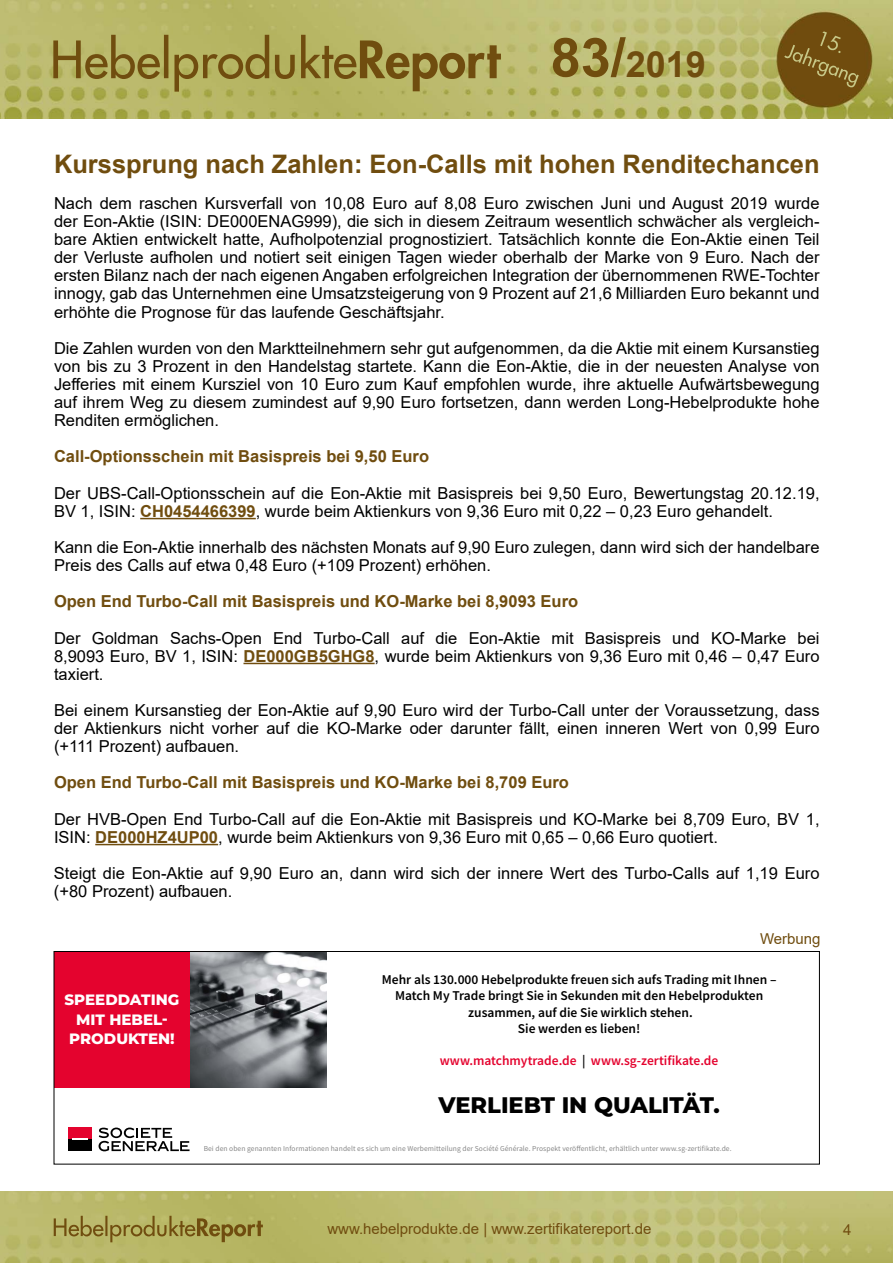
<style>
.page{position:relative;width:893px;height:1263px;background:#fff}
.page>*{position:absolute;margin:0;border:0;box-sizing:border-box;transform-origin:0 0}
.t1{font:700 36px "Arial";color:#704d0f}
.t2{font:700 25.5px "Arial";color:#704d0f}
.t3{font:800 22.5px "Montserrat";color:#000}
.t4{font:16.5px/18.1px "Arial";color:#000;text-align:justify}
.t5{font:700 16.5px "Arial";color:#704d0f}
.t6{font:15px "Arial";color:#704d0f}
.t7{font:800 15px/19.5px "Montserrat";color:#fff;text-align:center}
.t8{font:600 13.5px/16.2px "Source Sans Pro";color:#000;text-align:center}
.t9{font:600 13.5px "Source Sans Pro";color:#e4032e}
.t10{font:7.5px "Source Sans Pro";letter-spacing:.01em;color:#878787}
.s1{font-size:54px}
.s2{font-weight:700;color:#704d0f}
.s3{color:#000}
</style>
<div class="page">
<img style="left:0;top:1192px;width:893px;height:71px">
<img style="left:0;top:0;width:893px;height:119px">
<hr style="left:140px;top:518px;width:116px;height:1px;background:#704d0f">
<hr style="left:243px;top:663px;width:132px;height:1px;background:#704d0f">
<hr style="left:95px;top:844px;width:123px;height:1px;background:#704d0f">
<svg style="left:99px;top:1127px;width:91px;height:24px"></svg>
<div style="left:68px;top:1127px;width:24px;height:13px;background:#e4032e"></div>
<div style="left:68px;top:1139px;width:24px;height:12px;background:#000"></div>
<svg style="left:72px;top:1139px;width:15px;height:1px"></svg>
<div style="left:54px;top:951px;width:136px;height:134px;background:#e4032e"></div>
<img style="left:190px;top:953px;width:136px;height:134px">
<div style="left:54px;top:951px;width:766px;height:213px;border:1px solid #000"></div>
<h1 class="t1" style="left:551px;top:39px;width:157px"><span class="s1">83/</span>2019</h1>
<h2 class="t2" style="left:54px;top:146px;width:767px">Kurssprung nach Zahlen: Eon-Calls mit hohen Renditechancen</h2>
<p class="t4" style="left:54px;top:194px;width:767px">Nach dem raschen Kursverfall von 10,08 Euro auf 8,08 Euro zwischen Juni und August 2019 wurde der Eon-Aktie (ISIN: DE000ENAG999), die sich in diesem Zeitraum wesentlich schwächer als vergleich&shy;bare Aktien entwickelt hatte, Aufholpotenzial prognostiziert. Tatsächlich konnte die Eon-Aktie einen Teil der Verluste aufholen und notiert seit einigen Tagen wieder oberhalb der Marke von 9 Euro. Nach der ersten Bilanz nach der nach eigenen Angaben erfolgreichen Integration der übernommenen RWE-Tochter innogy, gab das Unternehmen eine Umsatzsteigerung von 9 Prozent auf 21,6 Milliarden Euro bekannt und erhöhte die Prognose für das laufende Geschäftsjahr.</p>
<p class="t4" style="left:54px;top:339px;width:767px">Die Zahlen wurden von den Marktteilnehmern sehr gut aufgenommen, da die Aktie mit einem Kursanstieg von bis zu 3 Prozent in den Handelstag startete. Kann die Eon-Aktie, die in der neuesten Analyse von Jefferies mit einem Kursziel von 10 Euro zum Kauf empfohlen wurde, ihre aktuelle Aufwärtsbewegung auf ihrem Weg zu diesem zumindest auf 9,90 Euro fortsetzen, dann werden Long-Hebelprodukte hohe Renditen ermöglichen.</p>
<p class="t5" style="left:54px;top:445px;width:377px">Call-Optionsschein mit Basispreis bei 9,50 Euro</p>
<p class="t4" style="left:54px;top:484px;width:767px">Der UBS-Call-Optionsschein auf die Eon-Aktie mit Basispreis bei 9,50 Euro, Bewertungstag 20.12.19,<br>BV 1, ISIN: <span class="s2">CH0454466399</span>, wurde beim Aktienkurs von 9,36 Euro mit 0,22 – 0,23 Euro gehandelt.</p>
<p class="t4" style="left:54px;top:538px;width:767px">Kann die Eon-Aktie innerhalb des nächsten Monats auf 9,90 Euro zulegen, dann wird sich der handelbare<br>Preis des Calls auf etwa 0,48 Euro (+109 Prozent) erhöhen.</p>
<p class="t5" style="left:54px;top:590px;width:526px">Open End Turbo-Call mit Basispreis und KO-Marke bei 8,9093 Euro</p>
<p class="t4" style="left:54px;top:628px;width:767px">Der Goldman Sachs-Open End Turbo-Call auf die Eon-Aktie mit Basispreis und KO-Marke bei 8,9093 Euro, BV 1, ISIN: <span class="s2">DE000GB5GHG8</span>, wurde beim Aktienkurs von 9,36 Euro mit 0,46 – 0,47 Euro taxiert.</p>
<p class="t4" style="left:54px;top:701px;width:767px">Bei einem Kursanstieg der Eon-Aktie auf 9,90 Euro wird der Turbo-Call unter der Voraussetzung, dass der Aktienkurs nicht vorher auf die KO-Marke oder darunter fällt, einen inneren Wert von 0,99 Euro (+111 Prozent) aufbauen.</p>
<p class="t5" style="left:54px;top:771px;width:516px">Open End Turbo-Call mit Basispreis und KO-Marke bei 8,709 Euro</p>
<p class="t4" style="left:54px;top:810px;width:767px">Der HVB-Open End Turbo-Call auf die Eon-Aktie mit Basispreis und KO-Marke bei 8,709 Euro, BV 1,<br>ISIN: <span class="s2">DE000HZ4UP00</span>, wurde beim Aktienkurs von 9,36 Euro mit 0,65 – 0,66 Euro quotiert.</p>
<p class="t4" style="left:54px;top:864px;width:767px">Steigt die Eon-Aktie auf 9,90 Euro an, dann wird sich der innere Wert des Turbo-Calls auf 1,19 Euro (+80 Prozent) aufbauen.</p>
<p class="t7" style="left:65px;top:989px;width:116px">SPEEDDATING<br>MIT HEBEL-<br>PRODUKTEN!</p>
<p class="t6" style="left:760px;top:929px;width:62px">Werbung</p>
<p class="t8" style="left:382px;top:971px;width:396px">Mehr als 130.000 Hebelprodukte freuen sich aufs Trading mit Ihnen – Match My Trade bringt Sie in Sekunden mit den Hebelprodukten zusammen, auf die Sie wirklich stehen.<br>Sie werden es lieben!</p>
<p class="t9" style="left:440px;top:1052px;width:280px">www.matchmytrade.de <span class="s3">|</span> www.sg-zertifikate.de</p>
<h3 class="t3" style="left:439px;top:1088px;width:283px">VERLIEBT IN QUALITÄT.</h3>
<p class="t10" style="left:204px;top:1144px;width:529px">Bei den oben genannten Informationen handelt es sich um eine Werbemitteilung der Société Générale. Prospekt veröffentlicht, erhältlich unter www.sg-zertifikate.de.</p>
<p class="t6" style="left:327px;top:1218px;width:326px">www.hebelprodukte.de | www.zertifikatereport.de</p>
<p class="t6" style="left:843px;top:1219px;width:10px">4</p>
</div>
